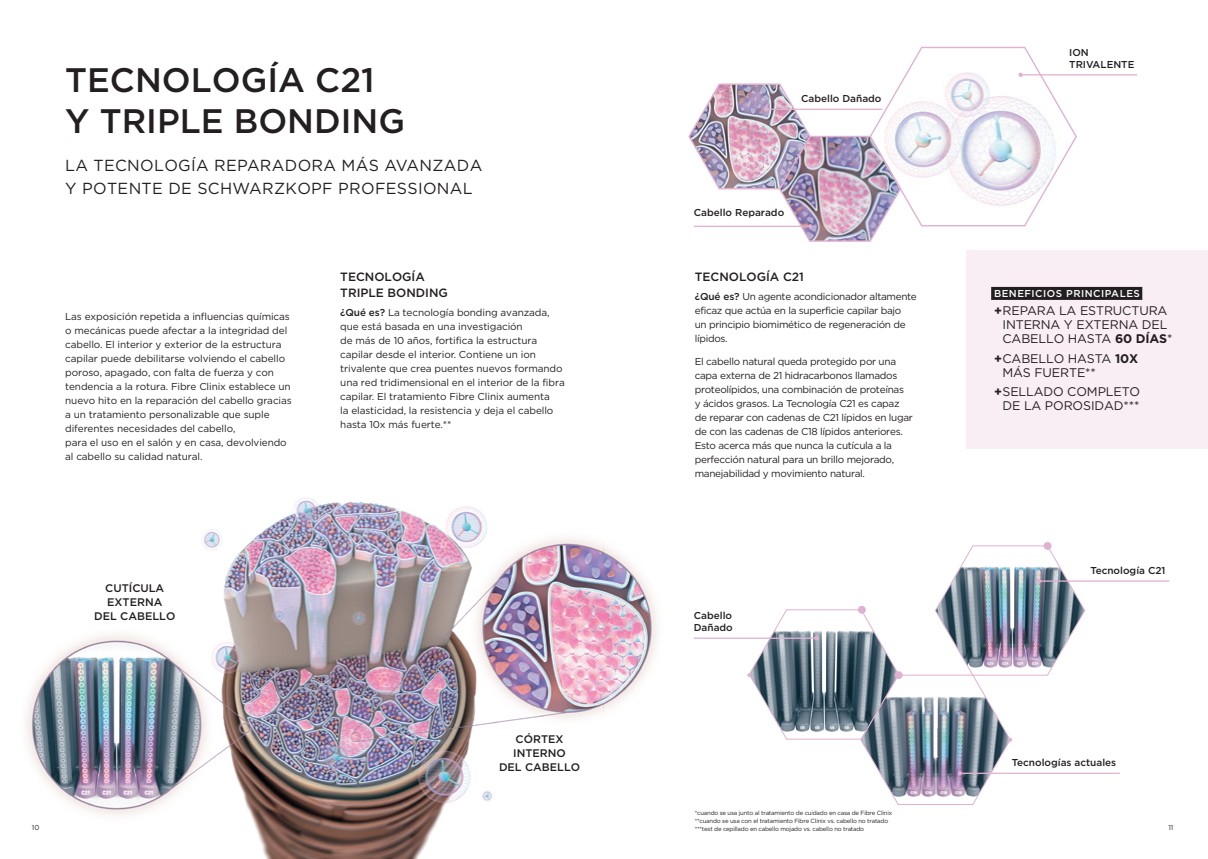
<style>
.page{position:relative;width:1208px;height:859px;background:#fff}
.page>*{position:absolute;margin:0;border:0;box-sizing:border-box;transform-origin:0 0}
.t1{font:500 34px/41px "Gotham";color:#231f20}
.t2{font:16px/23px "Gotham";letter-spacing:.02em;color:#231f20}
.t3{font:12.5px/14px "Gotham";letter-spacing:-.01em;color:#231f20}
.t4{font:500 12px/16px "Gotham";color:#231f20}
.t5{font:500 11px/14px "Gotham";color:#231f20;text-align:center}
.t6{font:10px/14px "Gotham";letter-spacing:-.01em;color:#231f20}
.t7{font:10px/14px "Gotham";letter-spacing:-.03em;color:#231f20}
.t8{font:500 10px/12px "Gotham";color:#231f20}
.t9{font:500 10px "Gotham";letter-spacing:.05em;color:#fff}
.t10{font:7px "Gotham";color:#231f20}
.t11{font:6px/8px "Gotham";letter-spacing:-.03em;color:#231f20}
.s1{font-weight:500}
.s2{font-weight:700}
</style>
<div class="page">
<img style="left:26px;top:497px;width:632px;height:362px">
<div style="left:966px;top:250px;width:242px;height:199px;background:#f8eef4"></div>
<img style="left:688px;top:46px;width:389px;height:196px">
<hr style="left:1020px;top:74px;width:117px;height:1px;background:#e0b2d0">
<hr style="left:694px;top:638px;width:122px;height:1px;background:#e0b2d0">
<hr style="left:1039px;top:580px;width:130px;height:2px;background:#e0b2d0">
<hr style="left:959px;top:773px;width:160px;height:1px;background:#e0b2d0">
<svg style="left:747px;top:544px;width:339px;height:261px"></svg>
<div style="left:991px;top:287px;width:151px;height:13px;background:#231f20"></div>
<h1 class="t1" style="left:65px;top:59px;width:341px">TECNOLOGÍA C21<br>Y TRIPLE BONDING</h1>
<h2 class="t2" style="left:65px;top:153px;width:418px">LA TECNOLOGÍA REPARADORA MÁS AVANZADA<br>Y POTENTE DE SCHWARZKOPF PROFESSIONAL</h2>
<p class="t6" style="left:65px;top:309px;width:228px">Las exposición repetida a influencias químicas o mecánicas puede afectar a la integridad del cabello. El interior y exterior de la estructura capilar puede debilitarse volviendo el cabello poroso, apagado, con falta de fuerza y con tendencia a la rotura. Fibre Clinix establece un nuevo hito en la reparación del cabello gracias a un tratamiento personalizable que suple diferentes necesidades del cabello,<br>para el uso en el salón y en casa, devolviendo al cabello su calidad natural.</p>
<p class="t5" style="left:94px;top:581px;width:83px">CUTÍCULA<br>EXTERNA<br>DEL CABELLO</p>
<p class="t4" style="left:340px;top:268px;width:109px">TECNOLOGÍA<br>TRIPLE BONDING</p>
<p class="t6" style="left:340px;top:305px;width:226px"><span class="s1">¿Qué es?</span> La tecnología bonding avanzada, que está basada en una investigación<br>de más de 10 años, fortifica la estructura capilar desde el interior. Contiene un ion trivalente que crea puentes nuevos formando una red tridimensional en el interior de la fibra capilar. El tratamiento Fibre Clinix aumenta<br>la elasticidad, la resistencia y deja el cabello hasta 10x más fuerte.**</p>
<p class="t5" style="left:499px;top:732px;width:83px">CÓRTEX<br>INTERNO<br>DEL CABELLO</p>
<p class="t8" style="left:801px;top:93px;width:82px">Cabello Dañado</p>
<p class="t8" style="left:694px;top:207px;width:92px">Cabello Reparado</p>
<p class="t4" style="left:694px;top:268px;width:111px">TECNOLOGÍA C21</p>
<p class="t7" style="left:694px;top:289px;width:224px"><span class="s1">¿Qué es?</span> Un agente acondicionador altamente eficaz que actúa en la superficie capilar bajo<br>un principio biomimético de regeneración de lípidos.</p>
<p class="t7" style="left:694px;top:354px;width:220px">El cabello natural queda protegido por una capa externa de 21 hidracarbonos llamados proteolípidos, una combinación de proteínas<br>y ácidos grasos. La Tecnología C21 es capaz de reparar con cadenas de C21 lípidos en lugar de con las cadenas de C18 lípidos anteriores.<br>Esto acerca más que nunca la cutícula a la perfección natural para un brillo mejorado, manejabilidad y movimiento natural.</p>
<p class="t8" style="left:694px;top:609px;width:41px">Cabello<br>Dañado</p>
<p class="t8" style="left:1069px;top:46px;width:67px">ION<br>TRIVALENTE</p>
<p class="t9" style="left:994px;top:287px;width:147px">BENEFICIOS PRINCIPALES</p>
<p class="t3" style="left:1002px;top:303px;width:171px;text-indent:-8px"><span class="s2">+</span>REPARA LA ESTRUCTURA<br>INTERNA Y EXTERNA DEL<br>CABELLO HASTA <span class="s2">60 DÍAS</span>*</p>
<p class="t3" style="left:1002px;top:351px;width:137px;text-indent:-8px"><span class="s2">+</span>CABELLO HASTA <span class="s2">10X<br></span>MÁS FUERTE**</p>
<p class="t3" style="left:994px;top:385px;width:148px;text-align:right"><span class="s2">+</span>SELLADO COMPLETO<br>DE LA POROSIDAD***</p>
<p class="t8" style="left:1090px;top:564px;width:77px">Tecnología C21</p>
<p class="t8" style="left:1011px;top:756px;width:106px">Tecnologías actuales</p>
<p class="t11" style="left:694px;top:809px;width:199px">*cuando se usa junto al tratamiento de cuidado en casa de Fibre Clinix **cuando se usa con el tratamiento Fibre Clinix vs. cabello no tratado ***test de cepillado en cabello mojado vs. cabello no tratado</p>
<p class="t10" style="left:32px;top:823px;width:9px">10</p>
<p class="t10" style="left:1168px;top:823px;width:7px">11</p>
</div>
